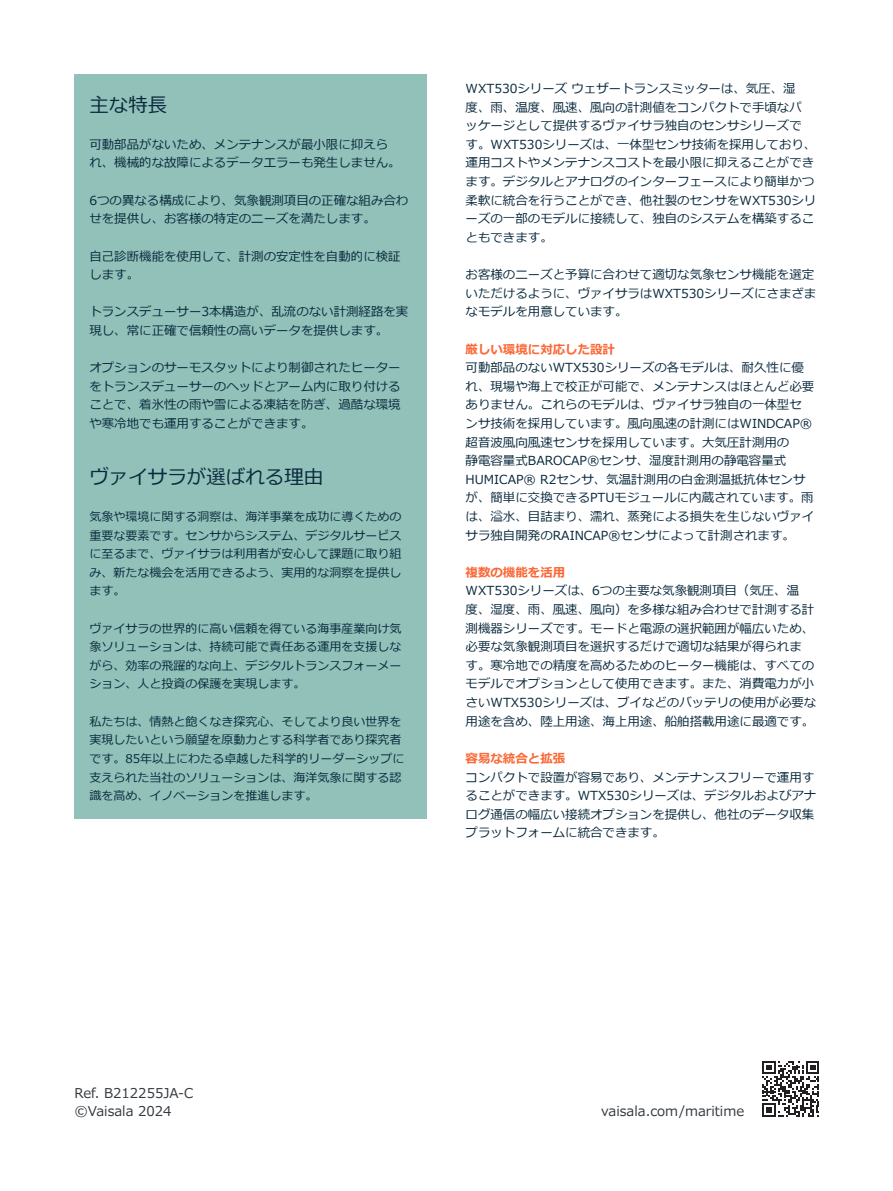
<style>
.page{position:relative;width:893px;height:1191px;background:#fff}
.page>*{position:absolute;margin:0;border:0;box-sizing:border-box;transform-origin:0 0}
.Ingress{font:19.5px "Meiryo";color:#0a2a3d}
.t1{font:13.5px/18.6px "Meiryo";color:#343a40}
.Body{font:12.45px/18.6px "Meiryo";color:#0a2a3d}
.Subheading{font:12.45px/18.6px "Meiryo";color:#0a2a3d}
.Subheading-2{font:700 12.45px "Meiryo";color:#fb6735}
.Ingress-2{font:12px/18.6px "Meiryo";color:#0a2a3d;text-align:justify}
</style>
<div class="page">
<svg style="left:763px;top:1061px;width:56px;height:55px"></svg>
<div style="left:74px;top:74px;width:353px;height:744px;background:#91c1b9"></div>
<p class="Ingress" style="left:89px;top:91px;width:79px">主な特長</p>
<p class="Subheading" style="left:89px;top:136px;width:313px">可動部品がないため、メンテナンスが最小限に抑えられ、機械的な故障によるデータエラーも発生しません。</p>
<p class="Subheading" style="left:89px;top:191px;width:320px">6つの異なる構成により、気象観測項目の正確な組み合わせを提供し、お客様の特定のニーズを満たします。</p>
<p class="Subheading" style="left:89px;top:247px;width:313px">自己診断機能を使用して、計測の安定性を自動的に検証します。</p>
<p class="Subheading" style="left:89px;top:303px;width:320px">トランスデューサー3本構造が、乱流のない計測経路を実現し、常に正確で信頼性の高いデータを提供します。</p>
<p class="Subheading" style="left:89px;top:359px;width:313px;text-align:justify">オプションのサーモスタットにより制御されたヒーターをトランスデューサーのヘッドとアーム内に取り付けることで、着氷性の雨や雪による凍結を防ぎ、過酷な環境や寒冷地でも運用することができます。</p>
<p class="Ingress" style="left:89px;top:463px;width:235px">ヴァイサラが選ばれる理由</p>
<p class="Ingress-2" style="left:89px;top:508px;width:313px">気象や環境に関する洞察は、海洋事業を成功に導くための重要な要素です。センサからシステム、デジタルサービスに至るまで、ヴァイサラは利用者が安心して課題に取り組み、新たな機会を活用できるよう、実用的な洞察を提供します。</p>
<p class="Ingress-2" style="left:89px;top:619px;width:313px">ヴァイサラの世界的に高い信頼を得ている海事産業向け気象ソリューションは、持続可能で責任ある運用を支援しながら、効率の飛躍的な向上、デジタルトランスフォーメーション、人と投資の保護を実現します。</p>
<p class="Ingress-2" style="left:89px;top:712px;width:316px;text-align:left">私たちは、情熱と飽くなき探究心、そしてより良い世界を実現したいという願望を原動力とする科学者であり探究者です。85年以上にわたる卓越した科学的リーダーシップに支えられた当社のソリューションは、海洋気象に関する認識を高め、イノベーションを推進します。</p>
<p class="Body" style="left:466px;top:80px;width:352px">WXT530シリーズ ウェザートランスミッターは、気圧、湿<br>度、雨、温度、風速、風向の計測値をコンパクトで手頃なパッケージとして提供するヴァイサラ独自のセンサシリーズです。WXT530シリーズは、一体型センサ技術を採用しており、運用コストやメンテナンスコストを最小限に抑えることができます。デジタルとアナログのインターフェースにより簡単かつ柔軟に統合を行うことができ、他社製のセンサをWXT530シリーズの一部のモデルに接続して、独自のシステムを構築することもできます。</p>
<p class="Body" style="left:466px;top:266px;width:352px">お客様のニーズと予算に合わせて適切な気象センサ機能を選定いただけるように、ヴァイサラはWXT530シリーズにさまざまなモデルを用意しています。</p>
<p class="Subheading-2" style="left:466px;top:342px;width:151px">厳しい環境に対応した設計</p>
<p class="Body" style="left:466px;top:359px;width:350px">可動部品のないWTX530シリーズの各モデルは、耐久性に優れ、現場や海上で校正が可能で、メンテナンスはほとんど必要ありません。これらのモデルは、ヴァイサラ独自の一体型センサ技術を採用しています。風向風速の計測にはWINDCAP®超音波風向風速センサを採用しています。大気圧計測用の<br>静電容量式BAROCAP®センサ、湿度計測用の静電容量式HUMICAP® R2センサ、気温計測用の白金測温抵抗体センサが、簡単に交換できるPTUモジュールに内蔵されています。雨は、溢水、目詰まり、濡れ、蒸発による損失を生じないヴァイサラ独自開発のRAINCAP®センサによって計測されます。</p>
<p class="Subheading-2" style="left:466px;top:565px;width:101px">複数の機能を活用</p>
<p class="Body" style="left:466px;top:582px;width:352px">WXT530シリーズは、6つの主要な気象観測項目（気圧、温<br>度、湿度、雨、風速、風向）を多様な組み合わせで計測する計測機器シリーズです。モードと電源の選択範囲が幅広いため、必要な気象観測項目を選択するだけで適切な結果が得られます。寒冷地での精度を高めるためのヒーター機能は、すべてのモデルでオプションとして使用できます。また、消費電力が小さいWTX530シリーズは、ブイなどのバッテリの使用が必要な用途を含め、陸上用途、海上用途、船舶搭載用途に最適です。</p>
<p class="Subheading-2" style="left:466px;top:751px;width:101px">容易な統合と拡張</p>
<p class="Body" style="left:466px;top:768px;width:352px">コンパクトで設置が容易であり、メンテナンスフリーで運用することができます。WTX530シリーズは、デジタルおよびアナログ通信の幅広い接続オプションを提供し、他社のデータ収集プラットフォームに統合できます。</p>
<p class="t1" style="left:74px;top:1084px;width:120px">Ref. B212255JA-C ©Vaisala 2024</p>
<p class="t1" style="left:601px;top:1103px;width:144px">vaisala.com/maritime</p>
</div>
